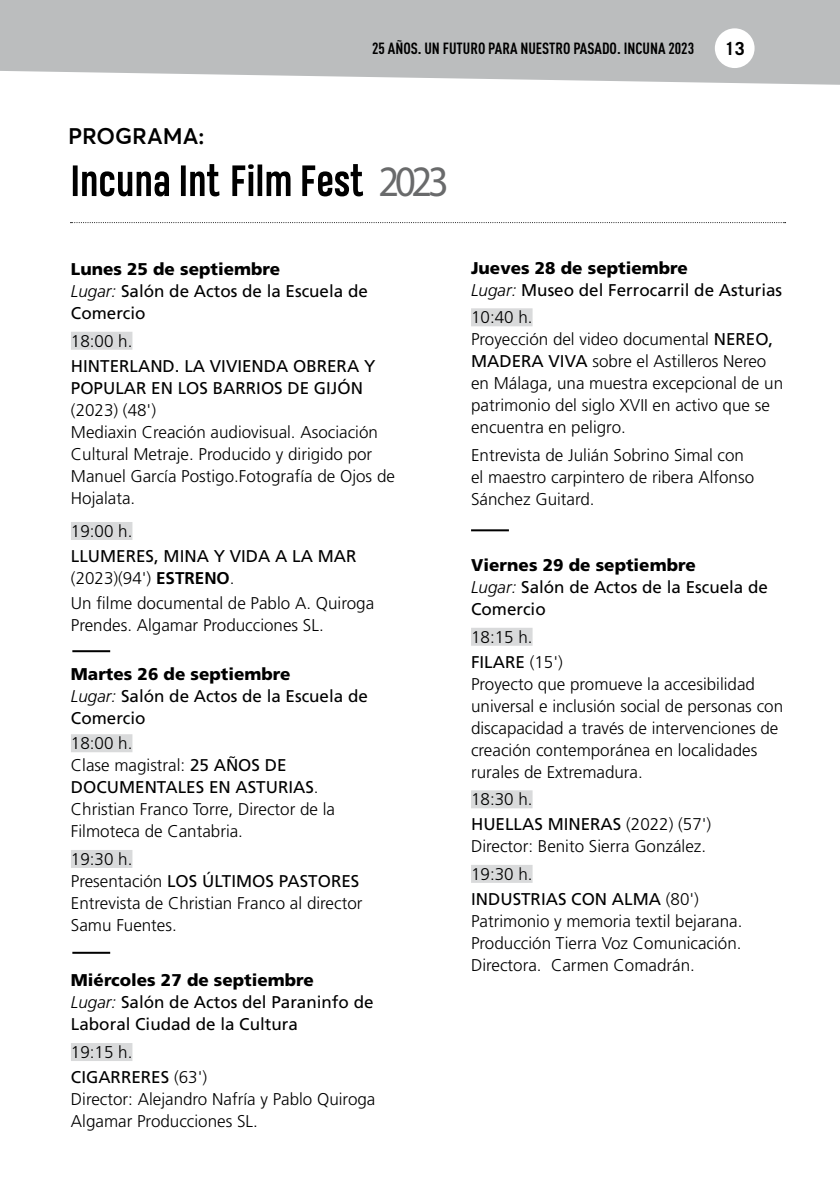
<style>
.page{position:relative;width:840px;height:1191px;background:#fff}
.page>*{position:absolute;margin:0;border:0;box-sizing:border-box;transform-origin:0 0}
.t1{font:43.6px "Myriad Pro";color:#696a6b;scale:.92 1}
.t2{font:600 22.4px "Averta Std";color:#000}
.t3{font:700 18px "Trade Gothic LT Std";color:#000}
.t4{font:300 17px/22px "Frutiger LT Std";color:#000}
.t5{font:17px/22px "Frutiger LT Std";color:#000}
.t6{font:700 condensed 16px "DIN Pro";color:#000}
.s1{font-weight:900}
.s2{font-weight:300;font-style:italic}
.s3{font-weight:300}
.s4{font-weight:700}
.s5{font-weight:400}
</style>
<div class="page">
<svg style="left:0;top:0;width:839px;height:85px;background:#c0c2c3"></svg>
<div style="left:714px;top:28px;width:40px;height:40px;background:#fff;border-radius:50%"></div>
<div style="left:71px;top:332px;width:61px;height:18px;background:#d9dadb"></div>
<div style="left:71px;top:522px;width:61px;height:18px;background:#d9dadb"></div>
<div style="left:71px;top:734px;width:61px;height:18px;background:#d9dadb"></div>
<div style="left:71px;top:850px;width:61px;height:18px;background:#d9dadb"></div>
<div style="left:71px;top:1043px;width:61px;height:18px;background:#d9dadb"></div>
<div style="left:471px;top:308px;width:61px;height:18px;background:#d9dadb"></div>
<div style="left:471px;top:628px;width:61px;height:18px;background:#d9dadb"></div>
<div style="left:471px;top:790px;width:61px;height:18px;background:#d9dadb"></div>
<div style="left:471px;top:865px;width:61px;height:18px;background:#d9dadb"></div>
<svg style="left:70px;top:222px;width:715px;height:1px"></svg>
<svg style="left:302px;top:164px;width:61px;height:32px"></svg>
<svg style="left:232px;top:164px;width:58px;height:32px"></svg>
<svg style="left:73px;top:164px;width:146px;height:32px"></svg>
<hr style="left:72px;top:951px;width:38px;height:2px;background:#000">
<hr style="left:72px;top:650px;width:38px;height:2px;background:#000">
<hr style="left:471px;top:529px;width:37px;height:2px;background:#000">
<h2 class="t2" style="left:68px;top:122px;width:138px">PROGRAMA:</h2>
<p class="t6" style="left:372px;top:37px;width:323px">25 AÑOS. UN FUTURO PARA NUESTRO PASADO. INCUNA 2023</p>
<p class="t3" style="left:724px;top:37px;width:22px">13</p>
<h1 class="t1" style="left:378px;top:155px;width:78px">2023</h1>
<p class="t5" style="left:71px;top:258px;width:298px"><span class="s1">Lunes 25 de septiembre<br></span><span class="s2">Lugar:</span> Salón de Actos de la Escuela de<br>Comercio</p>
<p class="t4" style="left:71px;top:330px;width:63px">18:00 h.</p>
<p class="t5" style="left:71px;top:355px;width:306px">HINTERLAND. LA VIVIENDA OBRERA Y<br>POPULAR EN LOS BARRIOS DE GIJÓN</p>
<p class="t4" style="left:71px;top:399px;width:325px">(2023) (48')<br>Mediaxin Creación audiovisual. Asociación<br>Cultural Metraje. Producido y dirigido por<br>Manuel García Postigo.Fotografía de Ojos de<br>Hojalata.</p>
<p class="t4" style="left:71px;top:520px;width:63px">19:00 h.</p>
<p class="t5" style="left:71px;top:545px;width:287px">LLUMERES, MINA Y VIDA A LA MAR <span class="s3">(2023)(94')</span> <span class="s4">ESTRENO</span><span class="s3">.</span></p>
<p class="t4" style="left:71px;top:592px;width:304px">Un filme documental de Pablo A. Quiroga<br>Prendes. Algamar Producciones SL.</p>
<p class="t5" style="left:71px;top:663px;width:298px"><span class="s1">Martes 26 de septiembre<br></span><span class="s2">Lugar:</span> Salón de Actos de la Escuela de<br>Comercio</p>
<p class="t4" style="left:71px;top:732px;width:265px">18:00 h.<br>Clase magistral: <span class="s5">25 AÑOS DE<br>DOCUMENTALES EN ASTURIAS</span>.<br>Christian Franco Torre, Director de la<br>Filmoteca de Cantabria.</p>
<p class="t4" style="left:71px;top:848px;width:293px">19:30 h.<br>Presentación <span class="s5">LOS ÚLTIMOS PASTORES<br></span>Entrevista de Christian Franco al director<br>Samu Fuentes.</p>
<p class="t5" style="left:71px;top:969px;width:304px"><span class="s1">Miércoles 27 de septiembre<br></span><span class="s2">Lugar:</span> Salón de Actos del Paraninfo de<br>Laboral Ciudad de la Cultura</p>
<p class="t4" style="left:71px;top:1040px;width:138px;line-height:24.8px">19:15 h.<br><span class="s5">CIGARRERES</span> (63')</p>
<p class="t4" style="left:71px;top:1088px;width:306px">Director: Alejandro Nafría y Pablo Quiroga<br>Algamar Producciones SL.</p>
<p class="t5" style="left:471px;top:257px;width:312px"><span class="s1">Jueves 28 de septiembre<br></span><span class="s2">Lugar:</span> Museo del Ferrocarril de Asturias</p>
<p class="t4" style="left:471px;top:307px;width:313px">10:40 h.<br>Proyección del video documental <span class="s5">NEREO,<br>MADERA VIVA</span> sobre el Astilleros Nereo en Málaga, una muestra excepcional de un patrimonio del siglo XVII en activo que se encuentra en peligro.</p>
<p class="t4" style="left:471px;top:444px;width:284px">Entrevista de Julián Sobrino Simal con el maestro carpintero de ribera Alfonso<br>Sánchez Guitard.</p>
<p class="t5" style="left:471px;top:554px;width:298px"><span class="s1">Viernes 29 de septiembre<br></span><span class="s2">Lugar:</span> Salón de Actos de la Escuela de<br>Comercio</p>
<p class="t4" style="left:471px;top:625px;width:93px;line-height:24.8px">18:15 h.<br><span class="s5">FILARE</span> (15')</p>
<p class="t4" style="left:471px;top:673px;width:313px">Proyecto que promueve la accesibilidad universal e inclusión social de personas con discapacidad a través de intervenciones de creación contemporánea en localidades rurales de Extremadura.</p>
<p class="t4" style="left:471px;top:787px;width:241px;line-height:24.8px">18:30 h.<br><span class="s5">HUELLAS MINERAS</span> (2022) (57')</p>
<p class="t4" style="left:471px;top:832px;width:236px;line-height:27.6px">Director: Benito Sierra González.<br>19:30 h.</p>
<p class="t4" style="left:471px;top:888px;width:273px"><span class="s5">INDUSTRIAS CON ALMA</span> (80')<br>Patrimonio y memoria textil bejarana.<br>Producción Tierra Voz Comunicación.<br>Directora. Carmen Comadrán.</p>
</div>
